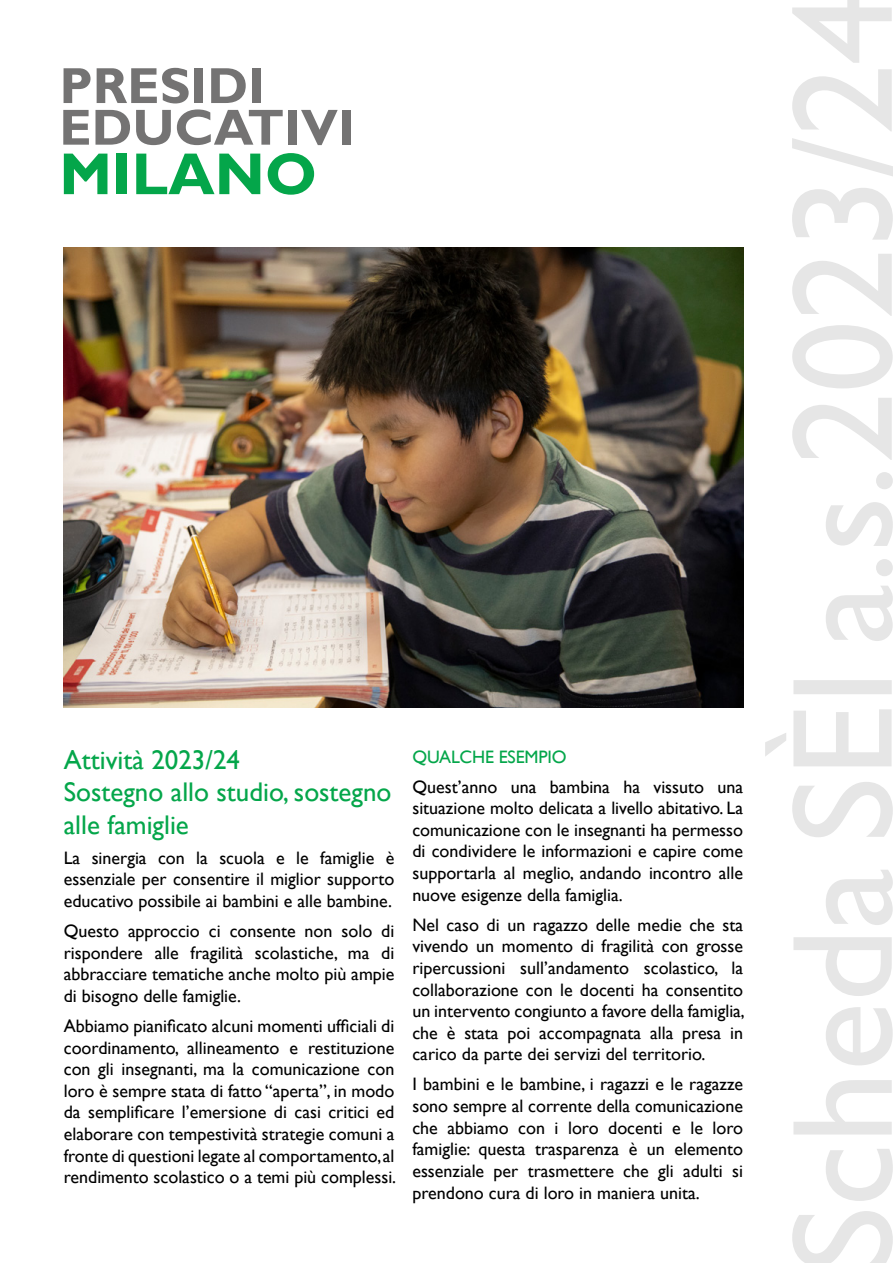
<style>
.page{position:relative;width:893px;height:1263px;background:#fff}
.page>*{position:absolute;margin:0;border:0;box-sizing:border-box;transform-origin:0 0}
.t1{font:700 59.4px "Gill Sans";color:#04a64a}
.t2{font:700 51px/41.7px "Gill Sans";color:#747373}
.t3{font:27px/32.4px "Gill Sans";color:#04a64a}
.t4{font:18px/21.6px "Gill Sans";color:#000;text-align:justify}
.t5{font:18px "Gill Sans";letter-spacing:-.01em;color:#04a64a}
</style>
<div class="page">
<svg style="left:765px;top:0;width:128px;height:1263px"></svg>
<img style="left:64px;top:248px;width:679px;height:460px">
<h2 class="t2" style="left:59px;top:66px;width:297px">PRESIDI<br>EDUCATIVI</h2>
<h1 class="t1" style="left:59px;top:138px;width:259px">MILANO</h1>
<h3 class="t3" style="left:64px;top:744px;width:329px">Attività 2023/24<br>Sostegno allo studio, sostegno alle famiglie</h3>
<p class="t4" style="left:64px;top:847px;width:332px">La sinergia con la scuola e le famiglie è essenziale per consentire il miglior supporto educativo possibile ai bambini e alle bambine.</p>
<p class="t4" style="left:64px;top:920px;width:332px">Questo approccio ci consente non solo di rispondere alle fragilità scolastiche, ma di abbracciare tematiche anche molto più ampie di bisogno delle famiglie.</p>
<p class="t4" style="left:64px;top:1015px;width:334px">Abbiamo pianificato alcuni momenti ufficiali di coordinamento, allineamento e restituzione con gli insegnanti, ma la comunicazione con loro è sempre stata di fatto “aperta”, in modo da semplificare l’emersione di casi critici ed elaborare con tempestività strategie comuni a fronte di questioni legate al comportamento, al rendimento scolastico o a temi più complessi.</p>
<p class="t5" style="left:412px;top:746px;width:156px">QUALCHE ESEMPIO</p>
<p class="t4" style="left:412px;top:776px;width:332px">Quest’anno una bambina ha vissuto una situazione molto delicata a livello abitativo. La comunicazione con le insegnanti ha permesso di condividere le informazioni e capire come supportarla al meglio, andando incontro alle nuove esigenze della famiglia.</p>
<p class="t4" style="left:412px;top:914px;width:334px">Nel caso di un ragazzo delle medie che sta vivendo un momento di fragilità con grosse ripercussioni sull’andamento scolastico, la collaborazione con le docenti ha consentito un intervento congiunto a favore della famiglia, che è stata poi accompagnata alla presa in carico da parte dei servizi del territorio.</p>
<p class="t4" style="left:412px;top:1074px;width:332px">I bambini e le bambine, i ragazzi e le ragazze sono sempre al corrente della comunicazione che abbiamo con i loro docenti e le loro famiglie: questa trasparenza è un elemento essenziale per trasmettere che gli adulti si prendono cura di loro in maniera unita.</p>
</div>
